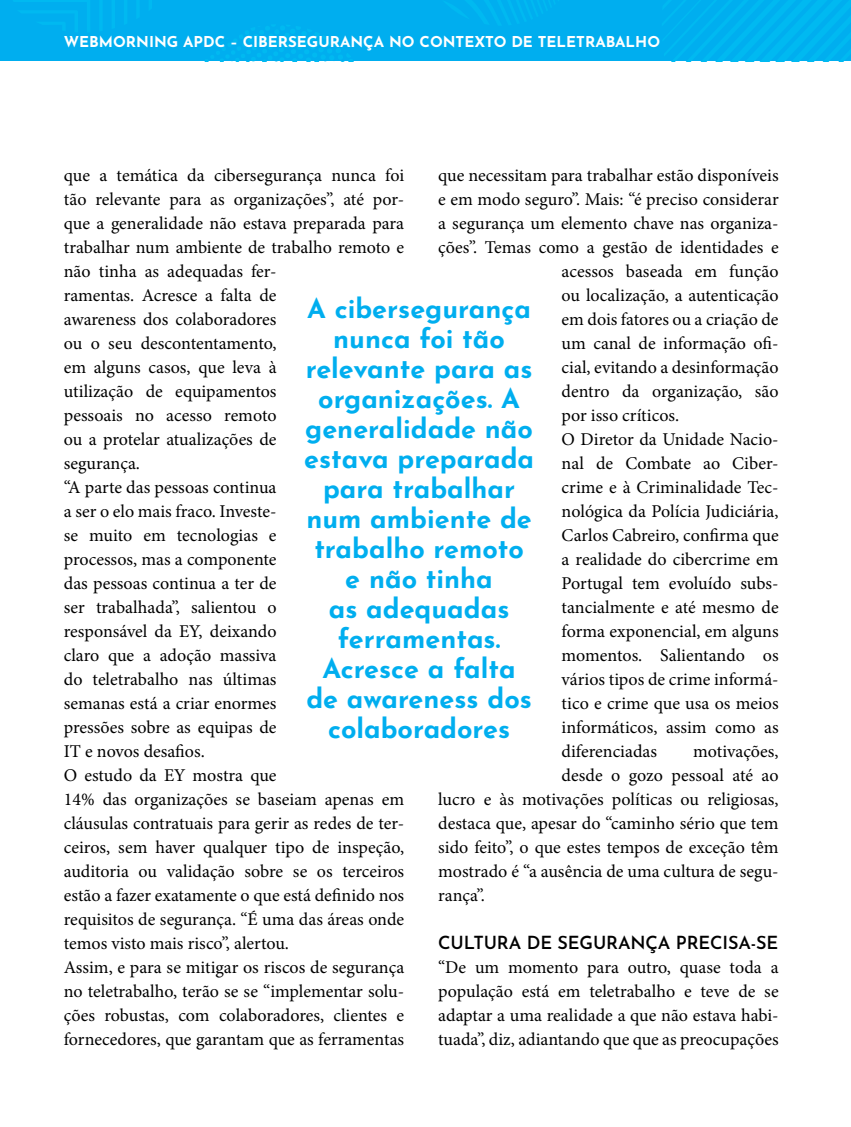
<style>
.page{position:relative;width:851px;height:1127px;background:#fff}
.page>*{position:absolute;margin:0;border:0;box-sizing:border-box;transform-origin:0 0}
.t1{font:700 27px/30px "Josefin Sans";color:#00aeef;text-align:center}
.t2{font:18px/24px "Minion Pro";color:#000}
.t3{font:600 18px "Josefin Sans";letter-spacing:-.01em;color:#000}
.t4{font:700 15px "Josefin Sans";color:#fff}
</style>
<div class="page">
<div style="left:0;top:0;width:850px;height:61px;background:#00aeef"></div>
<svg style="left:662px;top:0;width:188px;height:61px"></svg>
<svg style="left:445px;top:0;width:110px;height:25px"></svg>
<svg style="left:13px;top:0;width:340px;height:61px"></svg>
<p class="t4" style="left:64px;top:29px;width:338px">WEBMORNING APDC – CIBERSEGURANÇA no</p>
<p class="t4" style="left:419px;top:29px;width:242px">CONTEXTO DE TELETRABALHO</p>
<p class="t2" style="left:64px;top:163px;width:342px">que a temática da cibersegurança nunca foi tão relevante para as organizações”, até por&shy;que a generalidade não estava preparada para trabalhar num ambiente de trabalho remoto e não tinha as adequadas fer-<br>ramentas. Acresce a falta de<br>awareness dos colaboradores<br>ou o seu descontentamento,<br>em alguns casos, que leva à<br>utilização de equipamentos<br>pessoais no acesso remoto<br>ou a protelar atualizações de<br>segurança.<br>“A parte das pessoas continua<br>a ser o elo mais fraco. Investe-<br>se muito em tecnologias e<br>processos, mas a componente<br>das pessoas continua a ter de<br>ser trabalhada”, salientou o<br>responsável da EY, deixando<br>claro que a adoção massiva<br>do teletrabalho nas últimas<br>semanas está a criar enormes<br>pressões sobre as equipas de<br>IT e novos desafios.<br>O estudo da EY mostra que<br>14% das organizações se baseiam apenas em cláusulas contratuais para gerir as redes de ter&shy;ceiros, sem haver qualquer tipo de inspeção, auditoria ou validação sobre se os terceiros estão a fazer exatamente o que está definido nos requisitos de segurança. “É uma das áreas onde temos visto mais risco”, alertou.<br>Assim, e para se mitigar os riscos de segurança no teletrabalho, terão se se “implementar solu&shy;ções robustas, com colaboradores, clientes e fornecedores, que garantam que as ferramentas</p>
<p class="t2" style="left:438px;top:163px;width:342px">que necessitam para trabalhar estão disponíveis</p>
<p class="t2" style="left:438px;top:187px;width:342px">e em modo seguro”. Mais: “é preciso considerar</p>
<p class="t2" style="left:438px;top:211px;width:342px">a segurança um elemento chave nas organiza-</p>
<p class="t2" style="left:438px;top:235px;width:342px">ções”. Temas como a gestão de identidades e</p>
<p class="t2" style="left:561px;top:259px;width:218px">acessos baseada em função</p>
<p class="t2" style="left:561px;top:283px;width:218px">ou localização, a autenticação</p>
<p class="t2" style="left:561px;top:307px;width:218px">em dois fatores ou a criação de</p>
<p class="t2" style="left:561px;top:331px;width:218px">um canal de informação ofi-</p>
<p class="t2" style="left:561px;top:355px;width:218px">cial, evitando a desinformação</p>
<p class="t2" style="left:561px;top:379px;width:218px">dentro da organização, são</p>
<p class="t2" style="left:561px;top:403px;width:119px">por isso críticos.</p>
<p class="t2" style="left:561px;top:427px;width:218px">O Diretor da Unidade Nacio-</p>
<p class="t2" style="left:561px;top:451px;width:218px">nal de Combate ao Ciber-</p>
<p class="t2" style="left:561px;top:475px;width:218px">crime e à Criminalidade Tec-</p>
<p class="t2" style="left:561px;top:499px;width:218px">nológica da Polícia Judiciária,</p>
<p class="t2" style="left:561px;top:523px;width:218px">Carlos Cabreiro, confirma que</p>
<p class="t2" style="left:561px;top:547px;width:218px">a realidade do cibercrime em</p>
<p class="t2" style="left:561px;top:571px;width:218px">Portugal tem evoluído subs-</p>
<p class="t2" style="left:561px;top:595px;width:218px">tancialmente e até mesmo de</p>
<p class="t2" style="left:561px;top:619px;width:218px">forma exponencial, em alguns</p>
<p class="t2" style="left:561px;top:643px;width:218px">momentos. Salientando os</p>
<p class="t2" style="left:561px;top:667px;width:218px">vários tipos de crime informá-</p>
<p class="t2" style="left:561px;top:691px;width:218px">tico e crime que usa os meios</p>
<p class="t2" style="left:561px;top:715px;width:218px">informáticos, assim como as</p>
<p class="t2" style="left:561px;top:739px;width:97px">diferenciadas</p>
<p class="t2" style="left:693px;top:739px;width:87px">motivações,</p>
<p class="t2" style="left:561px;top:763px;width:218px">desde o gozo pessoal até ao</p>
<p class="t2" style="left:438px;top:787px;width:342px">lucro e às motivações políticas ou religiosas,</p>
<p class="t2" style="left:438px;top:811px;width:342px">destaca que, apesar do “caminho sério que tem</p>
<p class="t2" style="left:438px;top:835px;width:342px">sido feito”, o que estes tempos de exceção têm</p>
<p class="t2" style="left:438px;top:859px;width:342px">mostrado é “a ausência de uma cultura de segu-</p>
<p class="t2" style="left:438px;top:883px;width:48px">rança”.</p>
<p class="t3" style="left:438px;top:927px;width:341px">CULTURA DE SEGURANÇA PRECISA-SE</p>
<p class="t2" style="left:438px;top:955px;width:342px;text-align:justify">“De um momento para outro, quase toda a população está em teletrabalho e teve de se adaptar a uma realidade a que não estava habi&shy;tuada”, diz, adiantando que que as preocupações</p>
<h1 class="t1" style="left:304px;top:289px;width:231px">A cibersegurança nunca foi tão relevante para as organizações. A generalidade não estava preparada para trabalhar num ambiente de trabalho remoto e não tinha<br>as adequadas ferramentas.<br>Acresce a falta de awareness dos colaboradores</h1>
</div>
